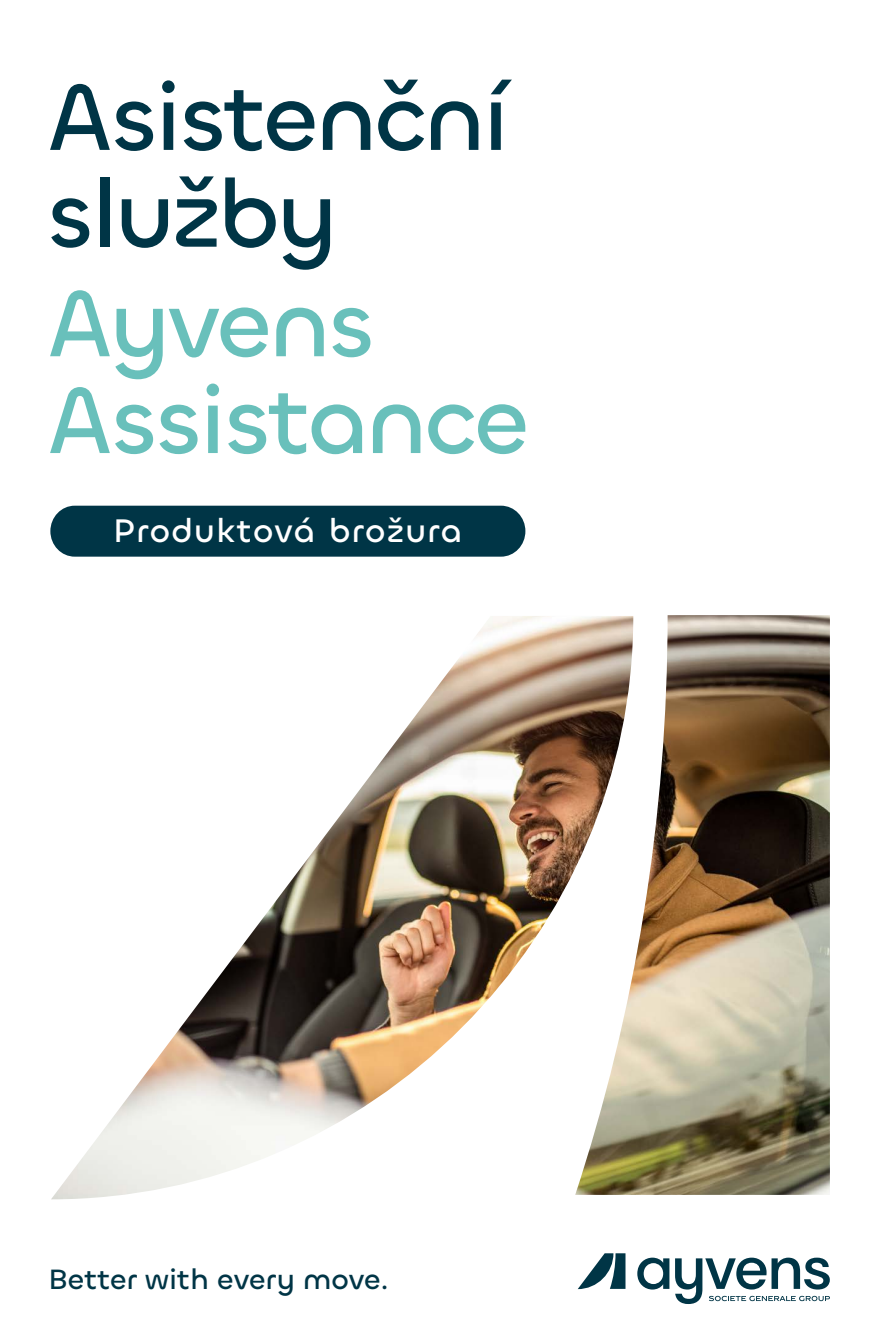
<style>
.page{position:relative;width:881px;height:1340px;background:#fff}
.page>*{position:absolute;margin:0;border:0;box-sizing:border-box;transform-origin:0 0}
.t1{font:500 96.75px/96.8px "Chillax";letter-spacing:-.03em;color:#003546}
.t2{font:500 96.75px/96.8px "Chillax";letter-spacing:-.03em;color:#69c0bb}
.t3{font:500 33.75px "Chillax";letter-spacing:.04em;color:#fff}
.t4{font:500 28.8px "Chillax";color:#003546}
</style>
<div class="page">
<svg style="left:578px;top:1253px;width:251px;height:50px"></svg>
<img style="left:51px;top:615px;width:778px;height:584px">
<div style="left:50px;top:505px;width:475px;height:51px;background:#003546;border-radius:25px"></div>
<p class="t1" style="left:47px;top:68px;width:464px">Asistenční služby</p>
<p class="t2" style="left:47px;top:275px;width:484px">Ayvens<br>Assistance</p>
<p class="t3" style="left:113px;top:510px;width:350px">Produktová brožura</p>
<p class="t4" style="left:48px;top:1261px;width:342px">Better with every move.</p>
</div>
